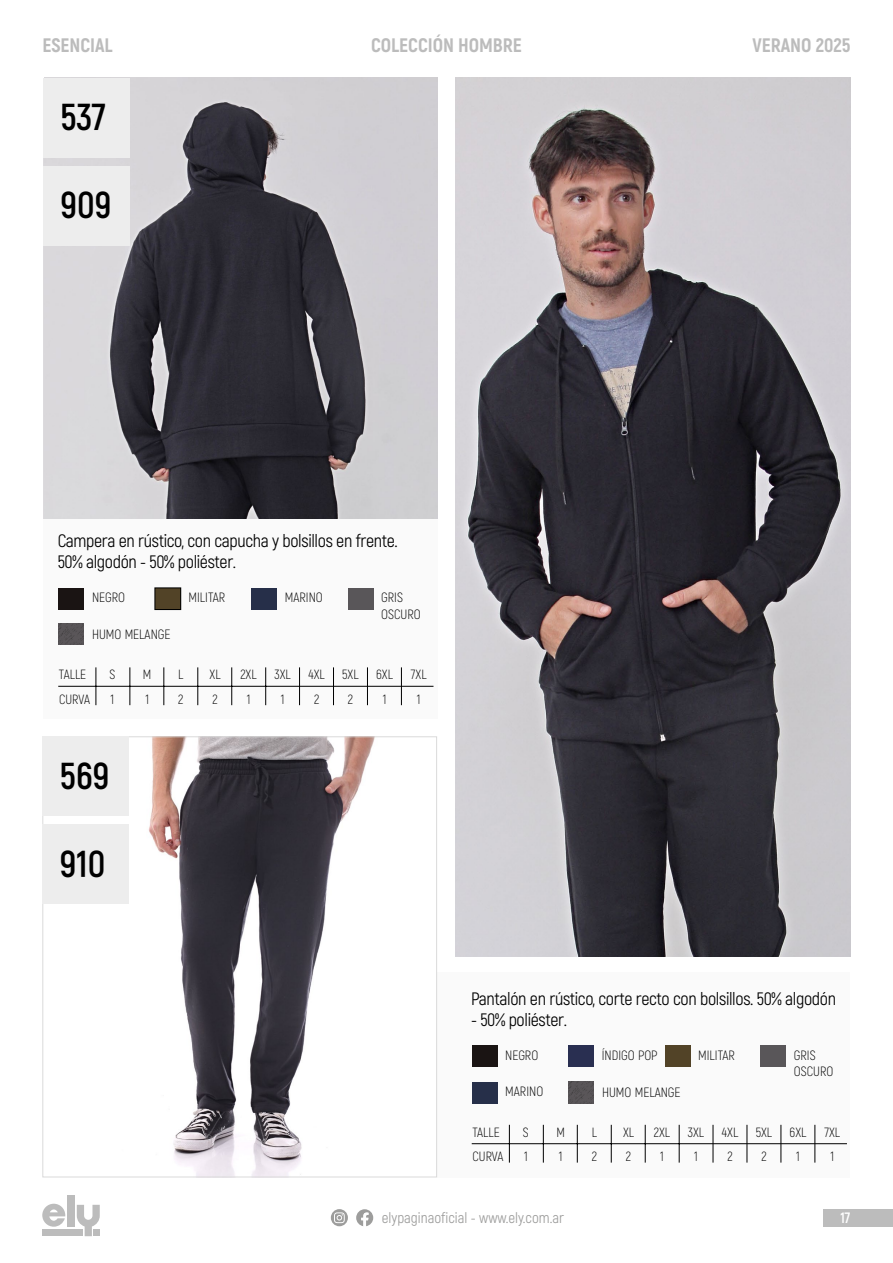
<style>
.page{position:relative;width:893px;height:1263px;background:#fff}
.page>*{position:absolute;margin:0;border:0;box-sizing:border-box;transform-origin:0 0}
.t1{font:700 37.5px "Akrobat";color:#000}
.t2{font:800 19.5px "Akrobat";color:#bcbcbc}
.t3{font:18px/21px "Akrobat";letter-spacing:-.02em;color:#000}
.t4{font:15px "Akrobat";color:#9d9d9c}
.t5{font:700 15px "Akrobat";color:#fff}
.t6{font:300 13.5px/16.2px "Akrobat";color:#000}
.t7{font:300 13.35px "Akrobat";color:#000}
</style>
<div class="page">
<div style="left:437px;top:972px;width:413px;height:205px;background:#fafafa"></div>
<div style="left:43px;top:519px;width:394px;height:200px;background:#fafafa"></div>
<svg style="left:42px;top:1204px;width:23px;height:23px"></svg>
<svg style="left:77px;top:1205px;width:23px;height:31px"></svg>
<div style="left:67px;top:1195px;width:7px;height:32px;background:#bcbcbc"></div>
<div style="left:43px;top:1229px;width:40px;height:7px;background:#bcbcbc"></div>
<div style="left:94px;top:1229px;width:6px;height:7px;background:#bcbcbc"></div>
<svg style="left:356px;top:1209px;width:17px;height:17px"></svg>
<div style="left:331px;top:1209px;width:17px;height:17px;background:#9d9d9c;border-radius:50%"></div>
<svg style="left:334px;top:1212px;width:11px;height:11px"></svg>
<div style="left:824px;top:1209px;width:69px;height:18px;background:#bcbcbc"></div>
<div style="left:58px;top:588px;width:26px;height:21px;background:#1a1413"></div>
<div style="left:251px;top:588px;width:26px;height:21px;background:#262f49"></div>
<div style="left:155px;top:588px;width:26px;height:21px;background:#524327"></div>
<div style="left:154px;top:587px;width:27px;height:23px;border:1px solid #000"></div>
<div style="left:472px;top:1045px;width:26px;height:22px;background:#1a1413"></div>
<div style="left:472px;top:1082px;width:26px;height:21px;background:#262f49"></div>
<div style="left:665px;top:1045px;width:25px;height:22px;background:#524327"></div>
<div style="left:760px;top:1045px;width:26px;height:22px;background:#595659"></div>
<div style="left:568px;top:1045px;width:26px;height:22px;background:#292f51"></div>
<img style="left:58px;top:623px;width:26px;height:22px">
<img style="left:568px;top:1082px;width:26px;height:21px">
<div style="left:348px;top:588px;width:26px;height:21px;background:#595659"></div>
<hr style="left:58px;top:686px;width:375px;height:1px;background:#000">
<hr style="left:96px;top:667px;width:1px;height:38px;background:#000">
<hr style="left:130px;top:667px;width:1px;height:38px;background:#000">
<hr style="left:164px;top:667px;width:1px;height:38px;background:#000">
<hr style="left:198px;top:667px;width:1px;height:38px;background:#000">
<hr style="left:231px;top:667px;width:1px;height:38px;background:#000">
<hr style="left:265px;top:667px;width:1px;height:38px;background:#000">
<hr style="left:299px;top:667px;width:1px;height:38px;background:#000">
<hr style="left:333px;top:667px;width:1px;height:38px;background:#000">
<hr style="left:367px;top:667px;width:1px;height:38px;background:#000">
<hr style="left:401px;top:667px;width:1px;height:38px;background:#000">
<hr style="left:472px;top:1143px;width:375px;height:1px;background:#000">
<hr style="left:509px;top:1125px;width:1px;height:37px;background:#000">
<hr style="left:543px;top:1125px;width:1px;height:37px;background:#000">
<hr style="left:577px;top:1125px;width:1px;height:37px;background:#000">
<hr style="left:611px;top:1125px;width:1px;height:37px;background:#000">
<hr style="left:645px;top:1125px;width:1px;height:37px;background:#000">
<hr style="left:679px;top:1125px;width:1px;height:37px;background:#000">
<hr style="left:713px;top:1125px;width:1px;height:37px;background:#000">
<hr style="left:747px;top:1125px;width:1px;height:37px;background:#000">
<hr style="left:781px;top:1125px;width:1px;height:37px;background:#000">
<hr style="left:815px;top:1125px;width:1px;height:37px;background:#000">
<img style="left:456px;top:78px;width:394px;height:879px">
<img style="left:45px;top:78px;width:392px;height:441px">
<div style="left:43px;top:78px;width:87px;height:79px;background:#ededed"></div>
<img style="left:148px;top:738px;width:227px;height:437px">
<div style="left:42px;top:736px;width:87px;height:80px;background:#ededed"></div>
<div style="left:43px;top:166px;width:87px;height:79px;background:#ededed"></div>
<div style="left:42px;top:824px;width:87px;height:80px;background:#ededed"></div>
<p class="t2" style="left:371px;top:33px;width:152px">COLECCIÓN HOMBRE</p>
<p class="t2" style="left:42px;top:33px;width:72px">ESENCIAL</p>
<p class="t2" style="left:752px;top:33px;width:100px">VERANO 2025</p>
<h1 class="t1" style="left:60px;top:94px;width:47px">537</h1>
<h1 class="t1" style="left:60px;top:182px;width:53px">909</h1>
<p class="t3" style="left:58px;top:531px;width:342px">Campera en rústico, con capucha y bolsillos en frente.<br>50% algodón - 50% poliéster.</p>
<p class="t6" style="left:92px;top:589px;width:34px">NEGRO</p>
<p class="t6" style="left:92px;top:626px;width:80px">HUMO MELANGE</p>
<p class="t6" style="left:188px;top:589px;width:38px">MILITAR</p>
<p class="t6" style="left:285px;top:589px;width:39px">MARINO</p>
<p class="t6" style="left:381px;top:589px;width:41px">GRIS<br>OSCURO</p>
<p class="t7" style="left:59px;top:667px;width:29px">TALLE</p>
<p class="t7" style="left:109px;top:667px;width:7px">S</p>
<p class="t7" style="left:143px;top:667px;width:10px">M</p>
<p class="t7" style="left:178px;top:667px;width:7px">L</p>
<p class="t7" style="left:210px;top:667px;width:13px">XL</p>
<p class="t7" style="left:240px;top:667px;width:18px">2XL</p>
<p class="t7" style="left:274px;top:667px;width:18px">3XL</p>
<p class="t7" style="left:59px;top:691px;width:32px">CURVA</p>
<p class="t7" style="left:111px;top:691px;width:5px">1</p>
<p class="t7" style="left:145px;top:691px;width:5px">1</p>
<p class="t7" style="left:178px;top:691px;width:7px">2</p>
<p class="t7" style="left:212px;top:691px;width:7px">2</p>
<p class="t7" style="left:247px;top:691px;width:5px">1</p>
<p class="t7" style="left:281px;top:691px;width:5px">1</p>
<p class="t7" style="left:308px;top:667px;width:18px">4XL</p>
<p class="t7" style="left:342px;top:667px;width:18px">5XL</p>
<p class="t7" style="left:376px;top:667px;width:18px">6XL</p>
<p class="t7" style="left:411px;top:667px;width:17px">7XL</p>
<p class="t7" style="left:314px;top:691px;width:7px">2</p>
<p class="t7" style="left:348px;top:691px;width:7px">2</p>
<p class="t7" style="left:383px;top:691px;width:5px">1</p>
<p class="t7" style="left:417px;top:691px;width:5px">1</p>
<h1 class="t1" style="left:60px;top:752px;width:51px">569</h1>
<h1 class="t1" style="left:60px;top:840px;width:47px">910</h1>
<p class="t3" style="left:471px;top:988px;width:366px">Pantalón en rústico, corte recto con bolsillos. 50% algodón</p>
<p class="t3" style="left:471px;top:1009px;width:97px">- 50% poliéster.</p>
<p class="t6" style="left:505px;top:1047px;width:34px">NEGRO</p>
<p class="t6" style="left:505px;top:1083px;width:39px">MARINO</p>
<p class="t6" style="left:602px;top:1047px;width:57px">ÍNDIGO POP</p>
<p class="t6" style="left:698px;top:1047px;width:38px">MILITAR</p>
<p class="t6" style="left:794px;top:1047px;width:41px">GRIS<br>OSCURO</p>
<p class="t6" style="left:602px;top:1084px;width:80px">HUMO MELANGE</p>
<p class="t7" style="left:472px;top:1124px;width:29px">TALLE</p>
<p class="t7" style="left:523px;top:1124px;width:7px">S</p>
<p class="t7" style="left:556px;top:1124px;width:10px">M</p>
<p class="t7" style="left:592px;top:1124px;width:7px">L</p>
<p class="t7" style="left:623px;top:1124px;width:13px">XL</p>
<p class="t7" style="left:654px;top:1124px;width:18px">2XL</p>
<p class="t7" style="left:688px;top:1124px;width:18px">3XL</p>
<p class="t7" style="left:473px;top:1148px;width:32px">CURVA</p>
<p class="t7" style="left:524px;top:1148px;width:5px">1</p>
<p class="t7" style="left:559px;top:1148px;width:5px">1</p>
<p class="t7" style="left:592px;top:1148px;width:7px">2</p>
<p class="t7" style="left:626px;top:1148px;width:7px">2</p>
<p class="t7" style="left:660px;top:1148px;width:5px">1</p>
<p class="t7" style="left:694px;top:1148px;width:5px">1</p>
<p class="t7" style="left:722px;top:1124px;width:18px">4XL</p>
<p class="t7" style="left:756px;top:1124px;width:18px">5XL</p>
<p class="t7" style="left:790px;top:1124px;width:18px">6XL</p>
<p class="t7" style="left:824px;top:1124px;width:17px">7XL</p>
<p class="t7" style="left:727px;top:1148px;width:7px">2</p>
<p class="t7" style="left:761px;top:1148px;width:7px">2</p>
<p class="t7" style="left:796px;top:1148px;width:5px">1</p>
<p class="t7" style="left:830px;top:1148px;width:5px">1</p>
<p class="t4" style="left:382px;top:1208px;width:184px">elypaginaoficial - www.ely.com.ar</p>
<p class="t5" style="left:840px;top:1208px;width:12px">17</p>
</div>
